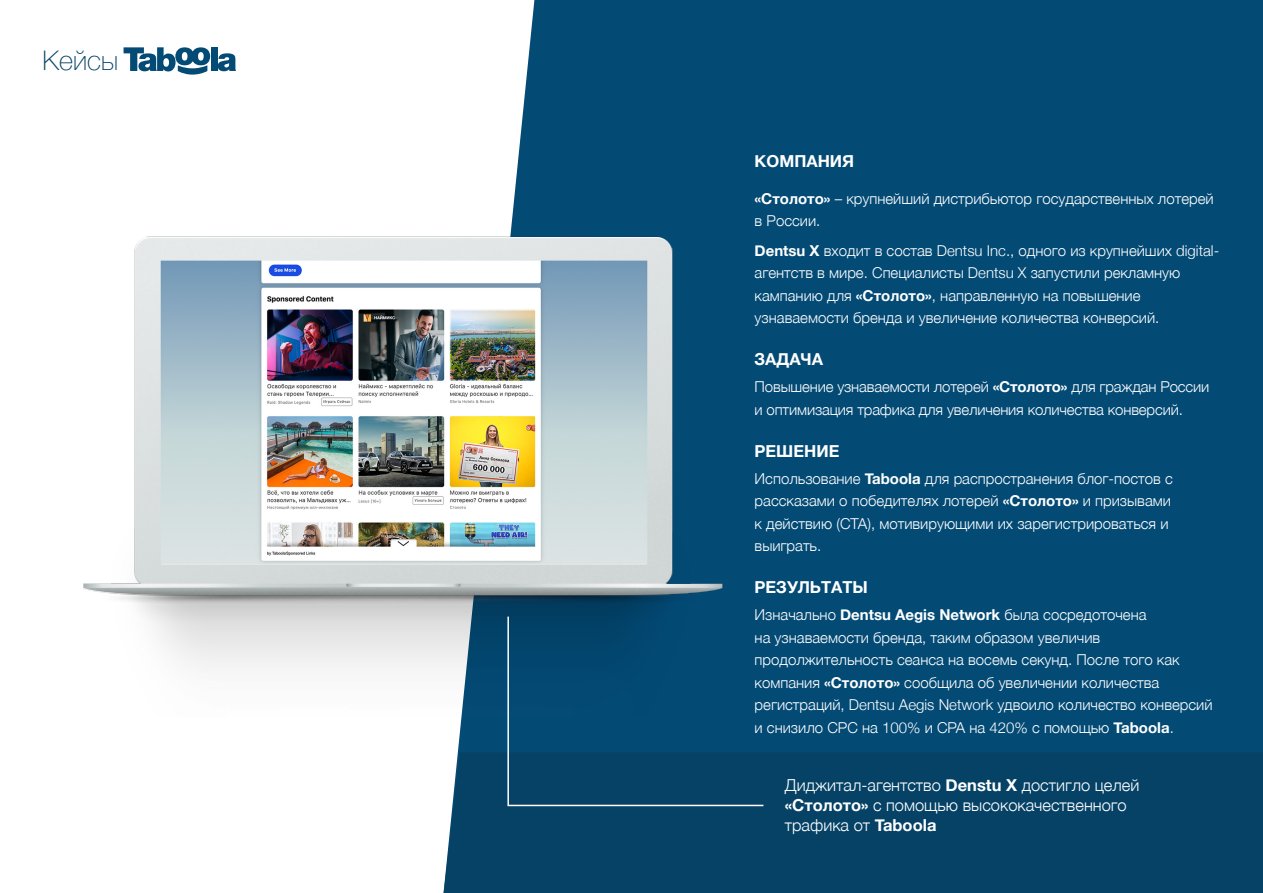
<style>
.page{position:relative;width:1263px;height:893px;background:#fff}
.page>*{position:absolute;margin:0;border:0;box-sizing:border-box;transform-origin:0 0}
.t1{font:100 27px "Helvetica Neue";color:#064163}
.t2{font:300 16.5px/19.8px "Helvetica Neue";color:#fff}
.t3{font:700 16.5px "Helvetica Neue";color:#fff}
.t4{font:300 15px/22.5px "Helvetica Neue";color:#fff}
.s1{font-weight:700}
</style>
<div class="page">
<div style="left:457px;top:0;width:806px;height:752px;background:#034a75"></div>
<div style="left:211px;top:47px;width:6px;height:24px;background:#034a75"></div>
<svg style="left:218px;top:53px;width:18px;height:18px"></svg>
<svg style="left:124px;top:47px;width:86px;height:28px"></svg>
<img style="left:83px;top:132px;width:721px;height:585px">
<div style="left:443px;top:752px;width:820px;height:141px;background:#054266"></div>
<svg style="left:507px;top:615px;width:258px;height:192px;background:#084a71"></svg>
<h1 class="t1" style="left:43px;top:40px;width:77px">Кейсы</h1>
<p class="t3" style="left:755px;top:148px;width:101px">КОМПАНИЯ</p>
<p class="t4" style="left:755px;top:186px;width:461px"><span class="s1">«Столото»</span> – крупнейший дистрибьютор государственных лотерей в России.</p>
<p class="t4" style="left:755px;top:238px;width:466px"><span class="s1">Dentsu X</span> входит в состав Dentsu Inc., одного из крупнейших digital&shy;агентств в мире. Специалисты Dentsu X запустили рекламную кампанию для <span class="s1">«Столото»</span>, направленную на повышение узнаваемости бренда и увеличение количества конверсий.</p>
<p class="t3" style="left:755px;top:346px;width:70px">ЗАДАЧА</p>
<p class="t4" style="left:755px;top:374px;width:456px">Повышение узнаваемости лотерей <span class="s1">«Столото»</span> для граждан России и оптимизация трафика для увеличения количества конверсий.</p>
<p class="t3" style="left:755px;top:438px;width:86px">РЕШЕНИЕ</p>
<p class="t4" style="left:755px;top:466px;width:420px">Использование <span class="s1">Taboola</span> для распространения блог-постов с рассказами о победителях лотерей <span class="s1">«Столото»</span> и призывами к действию (CTA), мотивирующими их зарегистрироваться и выиграть.</p>
<p class="t3" style="left:755px;top:574px;width:115px">РЕЗУЛЬТАТЫ</p>
<p class="t4" style="left:755px;top:602px;width:459px">Изначально <span class="s1">Dentsu Aegis Network</span> была сосредоточена<br>на узнаваемости бренда, таким образом увеличив продолжительность сеанса на восемь секунд. После того как компания <span class="s1">«Столото»</span> сообщила об увеличении количества регистраций, Dentsu Aegis Network удвоило количество конверсий и снизило CPC на 100% и CPA на 420% с помощью <span class="s1">Taboola</span>.</p>
<p class="t2" style="left:785px;top:774px;width:356px">Диджитал-агентство <span class="s1">Denstu X</span> достигло целей <span class="s1">«Столото»</span> с помощью высококачественного трафика от <span class="s1">Taboola</span></p>
</div>
